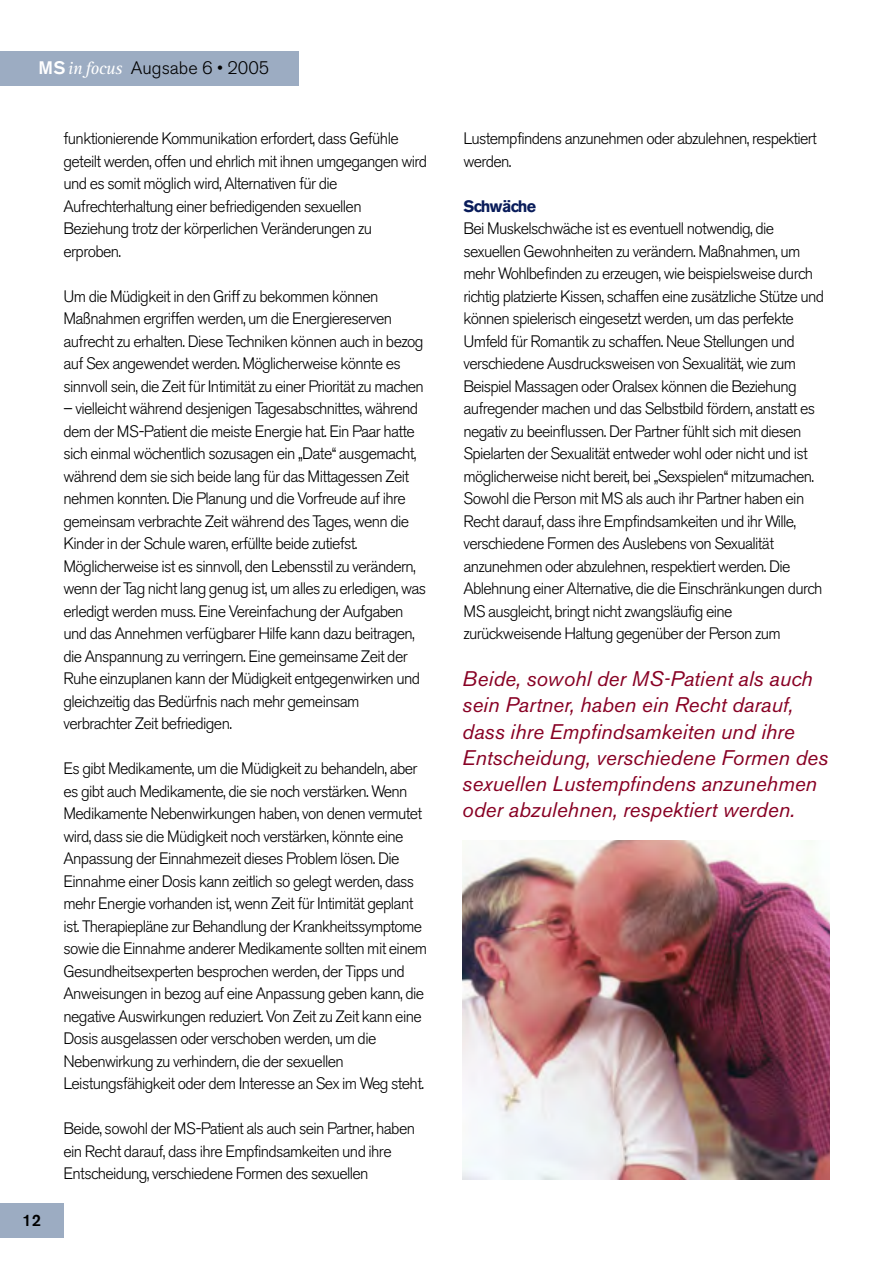
<style>
.page{position:relative;width:893px;height:1263px;background:#fff}
.page>*{position:absolute;margin:0;border:0;box-sizing:border-box;transform-origin:0 0}
.t1{font:italic 21px/26.2px "Akzidenz Grotesk BE";color:#880124}
.t2{font:300 18px "Akzidenz Grotesk BE";color:#000}
.t3{font:300 16.5px/22.5px "Akzidenz Grotesk BE";letter-spacing:-.04em;color:#000}
.t4{font:700 16.5px "Akzidenz Grotesk BE";letter-spacing:-.04em;color:#091c5a}
.t5{font:500 16.5px "Akzidenz Grotesk BE";color:#000}
.s1{font-weight:500;color:#fff}
.s2{font-family:"Rotis Serif";font-weight:400;font-style:italic;color:#fff}
</style>
<div class="page">
<div style="left:0;top:1204px;width:64px;height:34px;background:#9cacc2"></div>
<div style="left:0;top:51px;width:299px;height:34px;background:#9cacc2"></div>
<img style="left:462px;top:840px;width:367px;height:339px">
<p class="t2" style="left:38px;top:61px;width:232px"><span class="s1">MS</span><span class="s2">in focus</span> Augsabe 6 • 2005</p>
<p class="t5" style="left:23px;top:1215px;width:20px">12</p>
<p class="t3" style="left:64px;top:129px;width:365px">funktionierende Kommunikation erfordert, dass Gefühle geteilt werden, offen und ehrlich mit ihnen umgegangen wird und es somit möglich wird, Alternativen für die Aufrechterhaltung einer befriedigenden sexuellen Beziehung trotz der körperlichen Veränderungen zu erproben.</p>
<p class="t3" style="left:64px;top:287px;width:362px">Um die Müdigkeit in den Griff zu bekommen können Maßnahmen ergriffen werden, um die Energiereserven aufrecht zu erhalten. Diese Techniken können auch in bezog auf Sex angewendet werden. Möglicherweise könnte es sinnvoll sein, die Zeit für Intimität zu einer Priorität zu machen</p>
<p class="t3" style="left:64px;top:399px;width:364px">– vielleicht während desjenigen Tagesabschnittes, während dem der MS-Patient die meiste Energie hat. Ein Paar hatte sich einmal wöchentlich sozusagen ein „Date“ ausgemacht, während dem sie sich beide lang für das Mittagessen Zeit nehmen konnten. Die Planung und die Vorfreude auf ihre gemeinsam verbrachte Zeit während des Tages, wenn die Kinder in der Schule waren, erfüllte beide zutiefst.<br>Möglicherweise ist es sinnvoll, den Lebensstil zu verändern, wenn der Tag nicht lang genug ist, um alles zu erledigen, was erledigt werden muss. Eine Vereinfachung der Aufgaben und das Annehmen verfügbarer Hilfe kann dazu beitragen, die Anspannung zu verringern. Eine gemeinsame Zeit der Ruhe einzuplanen kann der Müdigkeit entgegenwirken und gleichzeitig das Bedürfnis nach mehr gemeinsam verbrachter Zeit befriedigen.</p>
<p class="t3" style="left:64px;top:759px;width:365px">Es gibt Medikamente, um die Müdigkeit zu behandeln, aber es gibt auch Medikamente, die sie noch verstärken. Wenn Medikamente Nebenwirkungen haben, von denen vermutet wird, dass sie die Müdigkeit noch verstärken, könnte eine Anpassung der Einnahmezeit dieses Problem lösen. Die Einnahme einer Dosis kann zeitlich so gelegt werden, dass mehr Energie vorhanden ist, wenn Zeit für Intimität geplant ist. Therapiepläne zur Behandlung der Krankheitssymptome sowie die Einnahme anderer Medikamente sollten mit einem Gesundheitsexperten besprochen werden, der Tipps und Anweisungen in bezog auf eine Anpassung geben kann, die negative Auswirkungen reduziert. Von Zeit zu Zeit kann eine Dosis ausgelassen oder verschoben werden, um die Nebenwirkung zu verhindern, die der sexuellen Leistungsfähigkeit oder dem Interesse an Sex im Weg steht.</p>
<p class="t3" style="left:64px;top:1119px;width:353px">Beide, sowohl der MS-Patient als auch sein Partner, haben ein Recht darauf, dass ihre Empfindsamkeiten und ihre<br>Entscheidung, verschiedene Formen des sexuellen</p>
<p class="t3" style="left:463px;top:129px;width:355px">Lustempfindens anzunehmen oder abzulehnen, respektiert werden.</p>
<p class="t4" style="left:463px;top:200px;width:74px">Schwäche</p>
<p class="t3" style="left:463px;top:219px;width:362px">Bei Muskelschwäche ist es eventuell notwendig, die sexuellen Gewohnheiten zu verändern. Maßnahmen, um mehr Wohlbefinden zu erzeugen, wie beispielsweise durch richtig platzierte Kissen, schaffen eine zusätzliche Stütze und können spielerisch eingesetzt werden, um das perfekte Umfeld für Romantik zu schaffen. Neue Stellungen und verschiedene Ausdrucksweisen von Sexualität, wie zum Beispiel Massagen oder Oralsex können die Beziehung aufregender machen und das Selbstbild fördern, anstatt es negativ zu beeinflussen. Der Partner fühlt sich mit diesen Spielarten der Sexualität entweder wohl oder nicht und ist möglicherweise nicht bereit, bei „Sexspielen“ mitzumachen.<br>Sowohl die Person mit MS als auch ihr Partner haben ein Recht darauf, dass ihre Empfindsamkeiten und ihr Wille, verschiedene Formen des Auslebens von Sexualität anzunehmen oder abzulehnen, respektiert werden. Die Ablehnung einer Alternative, die die Einschränkungen durch MS ausgleicht, bringt nicht zwangsläufig eine zurückweisende Haltung gegenüber der Person zum</p>
<p class="t1" style="left:462px;top:668px;width:367px">Beide, sowohl der MS-Patient als auch sein Partner, haben ein Recht darauf, dass ihre Empfindsamkeiten und ihre Entscheidung, verschiedene Formen des sexuellen Lustempfindens anzunehmen oder abzulehnen, respektiert werden.</p>
</div>
